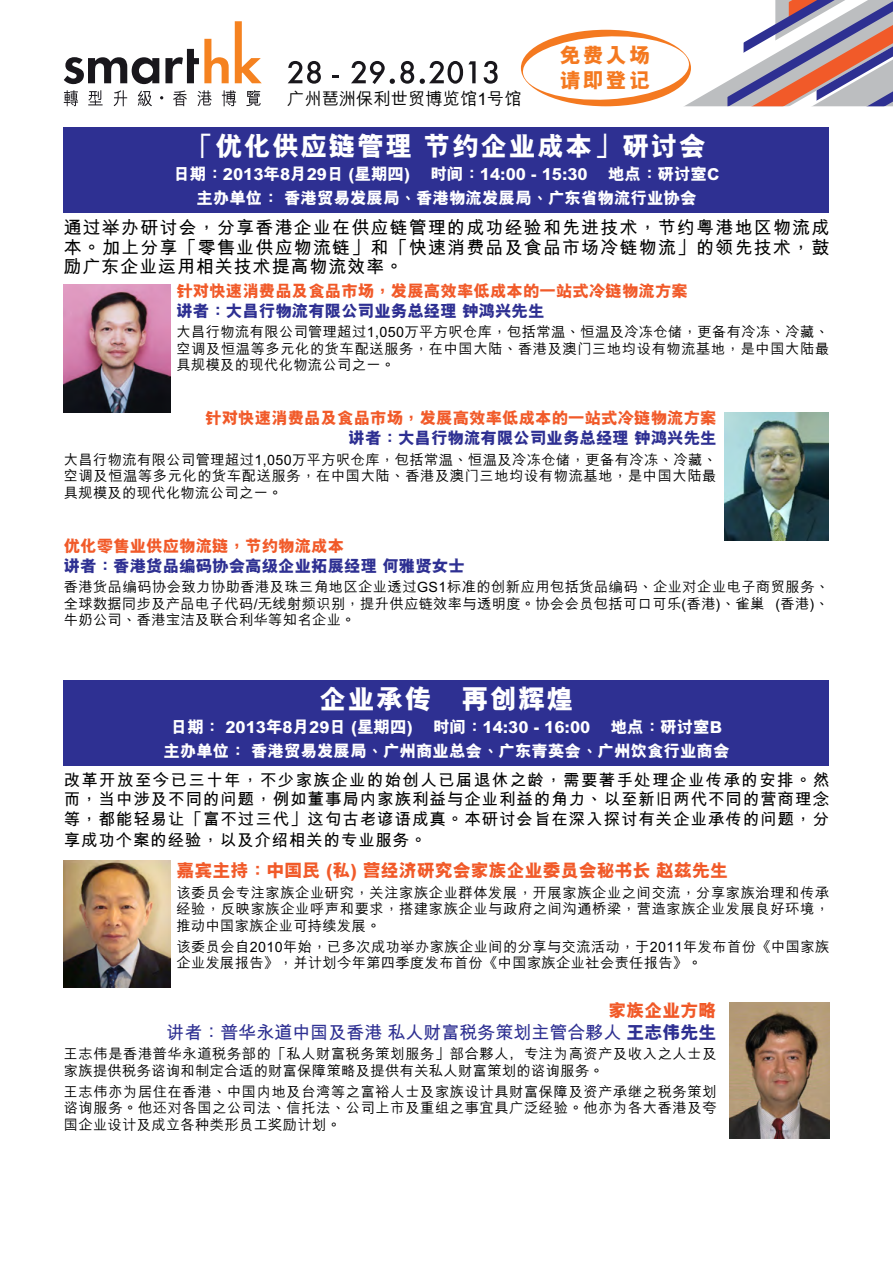
<style>
.page{position:relative;width:893px;height:1263px;background:#fff}
.page>*{position:absolute;margin:0;border:0;box-sizing:border-box;transform-origin:0 0}
.t1{font:800 27px "M Hei HKS";letter-spacing:.05em;color:#fff}
.t2{font:800 21px/25.2px "M Hei HKS";letter-spacing:.1em;color:#f47920}
.t3{font:700 18px/19.5px "M Hei HKS";letter-spacing:.065em;color:#000;text-align:justify}
.t4{font:700 18px/21.6px "M Hei HKS";color:#2e3092;text-align:right}
.t5{font:800 18px "M Hei HKS";color:#f15a29}
.t6{font:500 17.1px "M Hei HKS";letter-spacing:.01em;color:#000}
.t7{font:700 16.5px/20px "M Hei HKS";letter-spacing:.055em;color:#000;text-align:justify}
.t8{font:800 16.5px/24px "M Hei HKS";color:#fff;text-align:center}
.t9{font:800 16.5px "M Hei HKS";color:#f15a29}
.t10{font:800 16.5px "M Hei HKS";color:#2e3092}
.t11{font:500 14.25px/16.5px "M Hei HKS";letter-spacing:.03em;color:#000;text-align:justify}
.s1{font-weight:800;color:#f15a29}
.s2{font-weight:800}
</style>
<div class="page">
<svg style="left:64px;top:57px;width:95px;height:27px"></svg>
<svg style="left:165px;top:39px;width:64px;height:44px"></svg>
<svg style="left:235px;top:21px;width:27px;height:62px"></svg>
<svg style="left:114px;top:90px;width:13px;height:16px"></svg>
<svg style="left:138px;top:91px;width:14px;height:15px"></svg>
<svg style="left:64px;top:90px;width:14px;height:16px"></svg>
<svg style="left:88px;top:90px;width:15px;height:15px"></svg>
<svg style="left:173px;top:90px;width:14px;height:16px"></svg>
<svg style="left:197px;top:90px;width:15px;height:16px"></svg>
<svg style="left:222px;top:90px;width:14px;height:16px"></svg>
<svg style="left:246px;top:90px;width:15px;height:16px"></svg>
<svg style="left:288px;top:61px;width:33px;height:23px"></svg>
<svg style="left:332px;top:75px;width:6px;height:3px"></svg>
<svg style="left:351px;top:61px;width:63px;height:23px"></svg>
<svg style="left:420px;top:61px;width:56px;height:23px"></svg>
<svg style="left:484px;top:61px;width:14px;height:23px"></svg>
<svg style="left:521px;top:0;width:372px;height:106px"></svg>
<div style="left:64px;top:128px;width:765px;height:85px;background:#2e3092"></div>
<img style="left:64px;top:285px;width:106px;height:127px">
<img style="left:725px;top:412px;width:103px;height:128px">
<div style="left:64px;top:680px;width:765px;height:85px;background:#2e3092"></div>
<img style="left:64px;top:860px;width:106px;height:127px">
<img style="left:729px;top:1002px;width:100px;height:136px">
<p class="t6" style="left:287px;top:86px;width:236px">廣州琶洲保利世貿博覽館1號館</p>
<h2 class="t2" style="left:560px;top:43px;width:92px">免費入場請即登記</h2>
<h1 class="t1" style="left:187px;top:128px;width:520px">「優化供應鏈管理 節約企業成本」研討會</h1>
<p class="t8" style="left:173px;top:162px;width:548px">日期：2013年8月29日 (星期四) 時間：14:00 - 15:30 地點：研討室C主辦單位： 香港貿易發展局、香港物流發展局、廣東省物流行業協會</p>
<p class="t3" style="left:64px;top:216px;width:767px">通過舉辦研討會，分享香港企業在供應鏈管理的成功經驗和先進技術，節約粵港地區物流成本。加上分享「零售業供應物流鏈」和「快速消費品及食品市場冷鏈物流」的領先技術，鼓勵廣東企業運用相關技術提高物流效率。</p>
<p class="t9" style="left:176px;top:280px;width:513px">針對快速消費品及食品市場，發展高效率低成本的一站式冷鏈物流方案</p>
<p class="t10" style="left:176px;top:299px;width:370px">講者：大昌行物流有限公司業務總經理 鐘鴻興先生</p>
<p class="t11" style="left:176px;top:323px;width:654px">大昌行物流有限公司管理超過1,050萬平方呎倉庫，包括常溫、恒溫及冷凍倉儲，更備有冷凍、冷藏、空調及恒溫等多元化的貨車配送服務，在中國大陸、香港及澳門三地均設有物流基地，是中國大陸最具規模及的現代化物流公司之一。</p>
<p class="t9" style="left:205px;top:407px;width:513px">針對快速消費品及食品市場，發展高效率低成本的一站式冷鏈物流方案</p>
<p class="t10" style="left:349px;top:427px;width:370px">講者：大昌行物流有限公司業務總經理 鐘鴻興先生</p>
<p class="t11" style="left:64px;top:450px;width:655px">大昌行物流有限公司管理超過1,050萬平方呎倉庫，包括常溫、恒溫及冷凍倉儲，更備有冷凍、冷藏、空調及恒溫等多元化的貨車配送服務，在中國大陸、香港及澳門三地均設有物流基地，是中國大陸最具規模及的現代化物流公司之一。</p>
<p class="t9" style="left:64px;top:535px;width:282px">優化零售業供應物流鏈，節約物流成本</p>
<p class="t10" style="left:64px;top:554px;width:403px">講者：香港貨品編碼協會高級企業拓展經理 何雅賢女士</p>
<p class="t11" style="left:64px;top:578px;width:767px">香港貨品編碼協會致力協助香港及珠三角地區企業透過GS1標準的創新應用包括貨品編碼、企業對企業電子商貿服務、全球數據同步及產品電子代碼/無線射頻識別，提升供應鏈效率與透明度。協會會員包括可口可樂(香港)、雀巢 (香港)、牛奶公司、香港寶潔及聯合利華等知名企業。</p>
<h1 class="t1" style="left:320px;top:680px;width:255px">企業承傳　再創輝煌</h1>
<p class="t8" style="left:163px;top:715px;width:568px">日期： 2013年8月29日 (星期四) 時間：14:30 - 16:00 地點：研討室B主辦單位： 香港貿易發展局、廣州商業總會、廣東青英會、廣州飲食行業商會</p>
<p class="t7" style="left:64px;top:768px;width:767px">改革開放至今已三十年，不少家族企業的始創人已屆退休之齡，需要著手處理企業傳承的安排。然而，當中涉及不同的問題，例如董事局內家族利益與企業利益的角力、以至新舊兩代不同的營商理念等，都能輕易讓「富不過三代」這句古老諺語成真。本研討會旨在深入探討有關企業承傳的問題，分享成功個案的經驗，以及介紹相關的專業服務。</p>
<p class="t5" style="left:176px;top:858px;width:553px">嘉賓主持：中國民 (私) 營經濟研究會家族企業委員會秘書長 趙茲先生</p>
<p class="t11" style="left:176px;top:883px;width:654px">該委員會專注家族企業研究，關注家族企業群體發展，開展家族企業之間交流，分享家族治理和傳承經驗，反映家族企業呼聲和要求，搭建家族企業與政府之間溝通橋樑，營造家族企業發展良好環境，推動中國家族企業可持續發展。</p>
<p class="t11" style="left:176px;top:937px;width:654px">該委員會自2010年始，已多次成功舉辦家族企業間的分享與交流活動，於2011年發佈首份《中國家族企業發展報告》，並計劃今年第四季度發佈首份《中國家族企業社會責任報告》。</p>
<p class="t4" style="left:166px;top:998px;width:552px"><span class="s1">家族企业方略<br></span>講者：普華永道中國及香港 私人財富稅務策劃主管合夥人 <span class="s2">王志偉先生</span></p>
<p class="t11" style="left:64px;top:1045px;width:654px">王志偉是香港普華永道稅務部的「私人財富稅務策劃服務」部合夥人﹐專注為高資產及收入之人士及家族提供稅務諮詢和制定合適的財富保障策略及提供有關私人財富策劃的諮詢服務。</p>
<p class="t11" style="left:64px;top:1082px;width:654px">王志偉亦為居住在香港、中國內地及臺灣等之富裕人士及家族設計具財富保障及資產承繼之稅務策劃諮詢服務。他還對各國之公司法、信託法、公司上市及重組之事宜具廣泛經驗。他亦為各大香港及誇國企業設計及成立各種類形員工獎勵計劃。</p>
</div>
